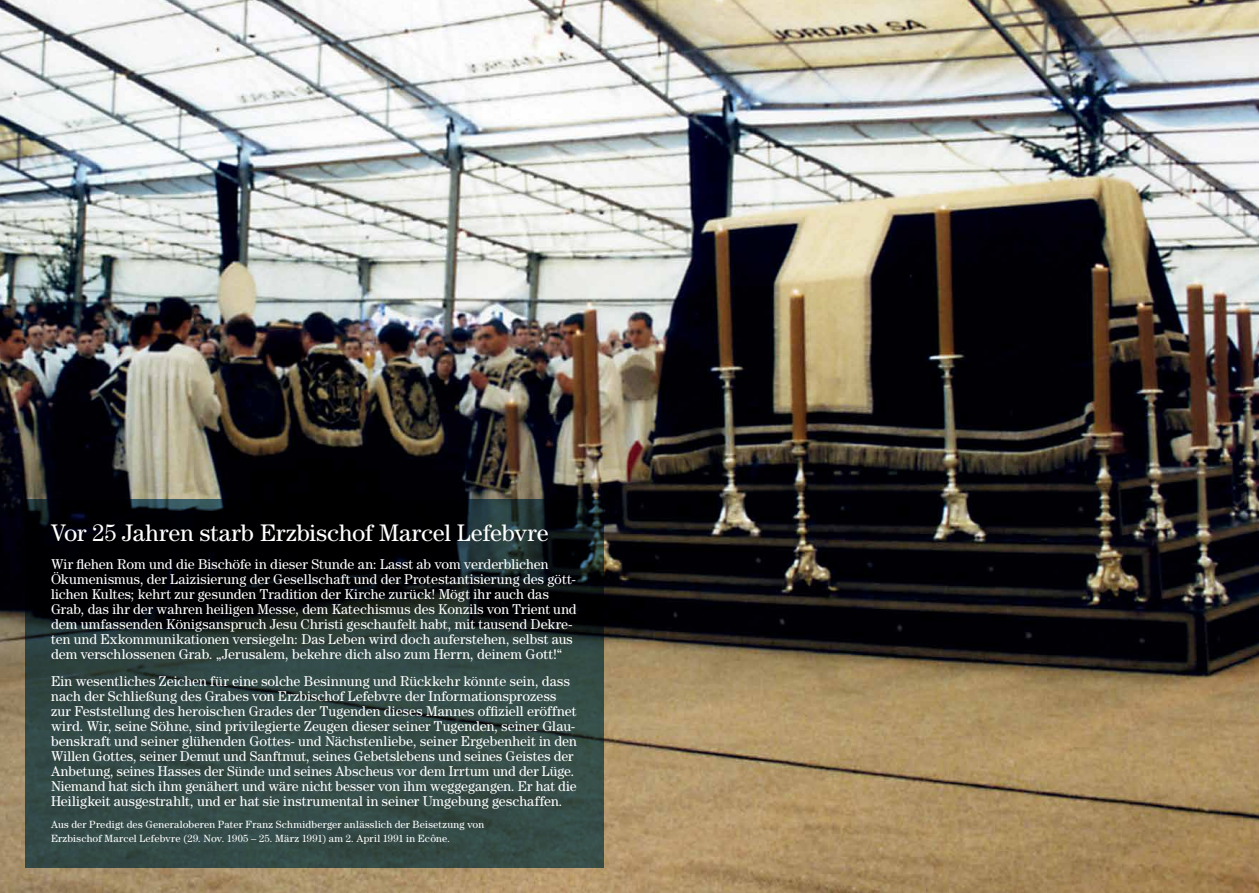
<style>
.page{position:relative;width:1259px;height:893px;background:#fff}
.page>*{position:absolute;margin:0;border:0;box-sizing:border-box;transform-origin:0 0}
.t1{font:24px "Century Std";color:#fff}
.t2{font:14.25px/15px "Century Std";letter-spacing:.005em;color:#fff}
.t3{font:10.5px/13.5px "Century Std";letter-spacing:.02em;color:#fff}
</style>
<div class="page">
<img style="left:0;top:0;width:1259px;height:893px">
<svg style="left:26px;top:499px;width:578px;height:368px;background:#233331"></svg>
<h1 class="t1" style="left:51px;top:519px;width:499px">Vor 25 Jahren starb Erzbischof Marcel Lefebvre</h1>
<p class="t2" style="left:51px;top:556px;width:527px">Wir flehen Rom und die Bischöfe in dieser Stunde an: Lasst ab vom verderblichen Ökumenismus, der Laizisierung der Gesellschaft und der Protestantisierung des gött&shy;lichen Kultes; kehrt zur gesunden Tradition der Kirche zurück! Mögt ihr auch das Grab, das ihr der wahren heiligen Messe, dem Katechismus des Konzils von Trient und dem umfassenden Königsanspruch Jesu Christi geschaufelt habt, mit tausend Dekre&shy;ten und Exkommunikationen versiegeln: Das Leben wird doch auferstehen, selbst aus dem verschlossenen Grab. „Jerusalem, bekehre dich also zum Herrn, deinem Gott!“</p>
<p class="t2" style="left:51px;top:674px;width:527px">Ein wesentliches Zeichen für eine solche Besinnung und Rückkehr könnte sein, dass nach der Schließung des Grabes von Erzbischof Lefebvre der Informationsprozess zur Feststellung des heroischen Grades der Tugenden dieses Mannes offiziell eröffnet wird. Wir, seine Söhne, sind privilegierte Zeugen dieser seiner Tugenden, seiner Glau&shy;benskraft und seiner glühenden Gottes- und Nächstenliebe, seiner Ergebenheit in den Willen Gottes, seiner Demut und Sanftmut, seines Gebetslebens und seines Geistes der Anbetung, seines Hasses der Sünde und seines Abscheus vor dem Irrtum und der Lüge.<br>Niemand hat sich ihm genähert und wäre nicht besser von ihm weggegangen. Er hat die Heiligkeit ausgestrahlt, und er hat sie instrumental in seiner Umgebung geschaffen.</p>
<p class="t3" style="left:51px;top:818px;width:435px">Aus der Predigt des Generaloberen Pater Franz Schmidberger anlässlich der Beisetzung von<br>Erzbischof Marcel Lefebvre (29. Nov. 1905 – 25. März 1991) am 2. April 1991 in Ecône.</p>
</div>
